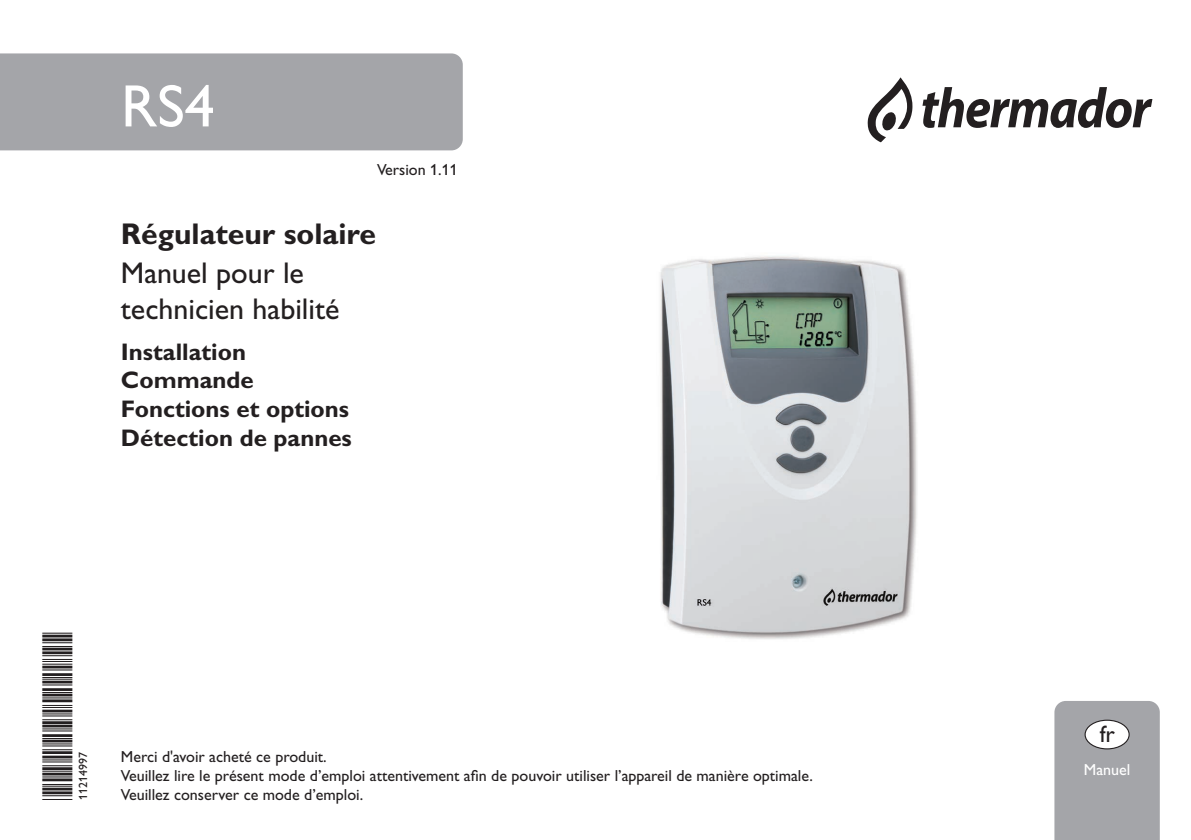
<style>
.page{position:relative;width:1191px;height:840px;background:#fff}
.page>*{position:absolute;margin:0;border:0;box-sizing:border-box;transform-origin:0 0}
.t1{font:60px "Gill Alt One";color:#fff}
.t2{font:40px "Free 3 of 9 Extended";color:#231f20}
.t3{font:30px/36px "Gill Alt One";color:#231f20}
.t4{font:700 30px "Gill Alt One";color:#231f20}
.t5{font:700 24px/28.8px "Gill Alt One";color:#231f20}
.t6{font:23.8px "Gill Alt One";color:#231f20}
.t7{font:16px/19.2px "Gill Alt One";color:#231f20}
.t8{font:16px "Gill Alt One";color:#fff}
.t9{font:12px "Gill Alt One";color:#231f20}
</style>
<div class="page">
<div style="left:1054px;top:701px;width:105px;height:138px;background:#a4a5a9"></div>
<div style="left:1085px;top:719px;width:44px;height:29px;background:#fff;border-radius:50%"></div>
<div style="left:1084px;top:719px;width:45px;height:30px;border:1px solid #231f20;border-radius:50%"></div>
<svg style="left:922px;top:87px;width:230px;height:41px"></svg>
<svg style="left:867px;top:77px;width:45px;height:65px"></svg>
<div style="left:0;top:53px;width:463px;height:97px;background:#a4a5a9"></div>
<img style="left:660px;top:256px;width:257px;height:383px">
<h1 class="t1" style="left:121px;top:72px;width:95px">RS4</h1>
<p class="t7" style="left:377px;top:160px;width:82px">Version 1.11</p>
<h3 class="t4" style="left:121px;top:216px;width:256px">Régulateur solaire</h3>
<h3 class="t3" style="left:121px;top:255px;width:220px">Manuel pour le technicien habilité</h3>
<h3 class="t5" style="left:121px;top:336px;width:232px">Installation<br>Commande<br>Fonctions et options<br>Détection de pannes</h3>
<h2 class="t2" style="left:35px;top:799px;width:170px;rotate:-90deg">* 11214997*</h2>
<p class="t9" style="left:76px;top:799px;width:49px;rotate:-90deg">11214997</p>
<p class="t7" style="left:121px;top:746px;width:693px">Merci d'avoir acheté ce produit.<br>Veuillez lire le présent mode d’emploi attentivement afin de pouvoir utiliser l’appareil de manière optimale.<br>Veuillez conserver ce mode d’emploi.</p>
<h3 class="t6" style="left:1099px;top:719px;width:17px">fr</h3>
<p class="t8" style="left:1084px;top:759px;width:48px">Manuel</p>
</div>
